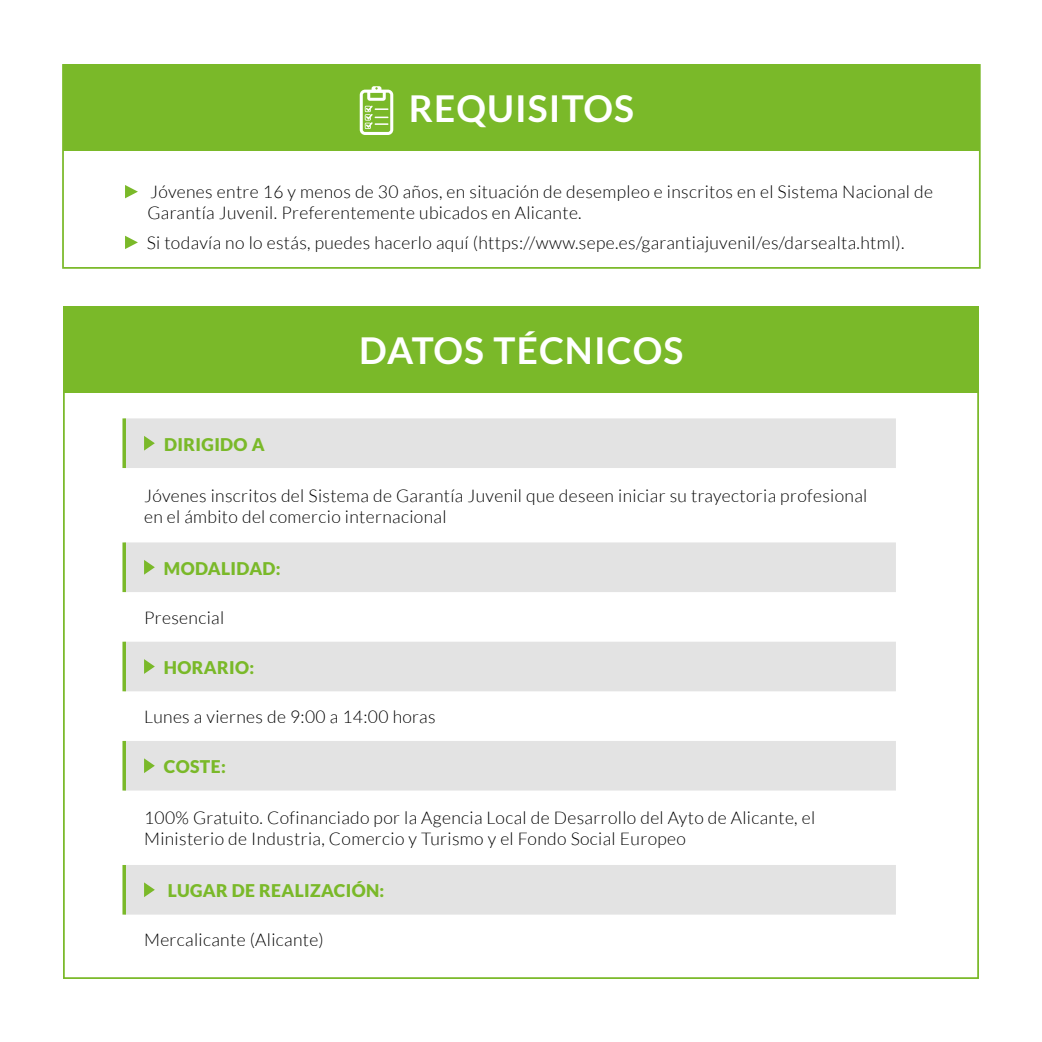
<style>
.page{position:relative;width:1042px;height:1042px;background:#fff}
.page>*{position:absolute;margin:0;border:0;box-sizing:border-box;transform-origin:0 0}
.t1{font:700 37.1px "Lato";letter-spacing:.03em;color:#fff}
.t2{font:300 17.5px/21px "Lato";letter-spacing:.02em;color:#000}
.t3{font:900 17.5px "Lato";letter-spacing:.02em;color:#7ab929}
</style>
<div class="page">
<svg style="left:124px;top:418px;width:772px;height:496px"></svg>
<svg style="left:122px;top:418px;width:4px;height:50px"></svg>
<svg style="left:122px;top:542px;width:4px;height:50px"></svg>
<svg style="left:122px;top:642px;width:4px;height:49px"></svg>
<svg style="left:122px;top:741px;width:4px;height:49px"></svg>
<svg style="left:122px;top:865px;width:4px;height:49px"></svg>
<svg style="left:144px;top:436px;width:11px;height:15px"></svg>
<svg style="left:144px;top:560px;width:11px;height:15px"></svg>
<svg style="left:144px;top:659px;width:11px;height:15px"></svg>
<svg style="left:144px;top:758px;width:11px;height:15px"></svg>
<svg style="left:144px;top:882px;width:11px;height:15px"></svg>
<div style="left:63px;top:65px;width:916px;height:86px;background:#7ab929"></div>
<svg style="left:125px;top:185px;width:13px;height:13px"></svg>
<svg style="left:125px;top:236px;width:13px;height:13px"></svg>
<svg style="left:360px;top:86px;width:33px;height:49px"></svg>
<div style="left:62px;top:64px;width:918px;height:205px;border:2px solid #7ab929"></div>
<div style="left:63px;top:307px;width:916px;height:86px;background:#7ab929"></div>
<h1 class="t1" style="left:409px;top:87px;width:227px">REQUISITOS</h1>
<p class="t2" style="left:147px;top:182px;width:787px">Jóvenes entre 16 y menos de 30 años, en situación de desempleo e inscritos en el Sistema Nacional de<br>Garantía Juvenil. Preferentemente ubicados en Alicante.</p>
<p class="t2" style="left:147px;top:232px;width:759px">Si todavía no lo estás, puedes hacerlo aquí (https://www.sepe.es/garantiajuvenil/es/darsealta.html).</p>
<h1 class="t1" style="left:359px;top:329px;width:325px">DATOS TÉCNICOS</h1>
<p class="t3" style="left:164px;top:434px;width:102px">DIRIGIDO A</p>
<p class="t2" style="left:144px;top:485px;width:725px">Jóvenes inscritos del Sistema de Garantía Juvenil que deseen iniciar su trayectoria profesional en el ámbito del comercio internacional</p>
<p class="t3" style="left:164px;top:558px;width:118px">MODALIDAD:</p>
<p class="t2" style="left:144px;top:607px;width:82px">Presencial</p>
<p class="t3" style="left:164px;top:657px;width:92px">HORARIO:</p>
<p class="t2" style="left:144px;top:706px;width:293px">Lunes a viernes de 9:00 a 14:00 horas</p>
<p class="t3" style="left:164px;top:756px;width:63px">COSTE:</p>
<p class="t2" style="left:144px;top:807px;width:673px">100% Gratuito. Cofinanciado por la Agencia Local de Desarrollo del Ayto de Alicante, el<br>Ministerio de Industria, Comercio y Turismo y el Fondo Social Europeo</p>
<p class="t3" style="left:168px;top:880px;width:218px">LUGAR DE REALIZACIÓN:</p>
<p class="t2" style="left:144px;top:930px;width:181px">Mercalicante (Alicante)</p>
</div>
